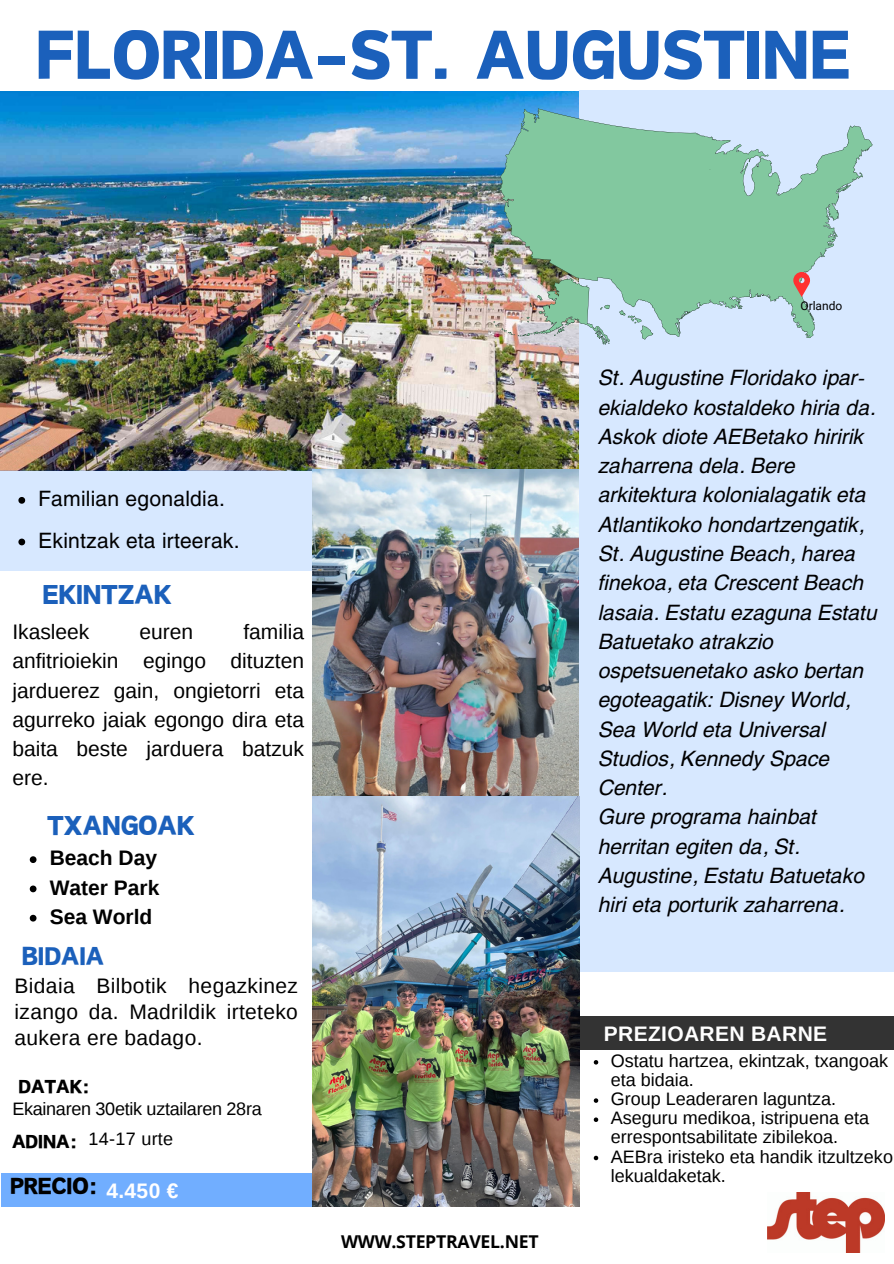
<style>
.page{position:relative;width:894px;height:1264px;background:#fff}
.page>*{position:absolute;margin:0;border:0;box-sizing:border-box;transform-origin:0 0}
.t1{font:81px "Canva Sweet Heart";color:#1b60bb}
.t2{font:31.95px "Canva Sweet Heart";color:#1b60bb}
.t3{font:30px "Canva Sweet Heart";color:#1b60bb}
.t4{font:27.45px "Canva Sweet Heart";color:#000}
.t5{font:22.5px "Canva Sweet Heart";color:#000}
.t6{font:italic 21px/29.2px "Helios";color:#000}
.t7{font:21px/29.2px "Liberation Sans";color:#000;text-align:justify}
.t8{font:21px "Helios";letter-spacing:.01em;color:#000}
.t9{font:700 21px "Liberation Sans";color:#000}
.t10{font:700 21px "Liberation Sans";letter-spacing:.015em;color:#fff}
.t11{font:18px/19.2px "Liberation Sans";color:#000}
.t12{font:700 17.7px "Open Sans";letter-spacing:-.015em;color:#000}
.t13{font:12px "Roboto";color:#000}
</style>
<div class="page">
<img style="left:0;top:91px;width:578px;height:379px">
<div style="left:578px;top:90px;width:315px;height:881px;background:#d7e8ff"></div>
<svg style="left:493px;top:108px;width:379px;height:237px;fill:#82c89f"></svg>
<svg style="left:793px;top:272px;width:16px;height:25px"></svg>
<div style="left:0;top:470px;width:312px;height:101px;background:#d7e8ff"></div>
<div style="left:2px;top:1173px;width:350px;height:33px;background:#71aeff"></div>
<img style="left:313px;top:469px;width:266px;height:737px">
<svg style="left:30px;top:856px;width:6px;height:7px"></svg>
<svg style="left:30px;top:885px;width:6px;height:7px"></svg>
<svg style="left:30px;top:914px;width:6px;height:7px"></svg>
<img style="left:767px;top:1192px;width:116px;height:60px">
<svg style="left:18px;top:497px;width:7px;height:6px"></svg>
<svg style="left:18px;top:538px;width:7px;height:7px"></svg>
<div style="left:580px;top:1016px;width:313px;height:33px;background:#333"></div>
<svg style="left:593px;top:1060px;width:5px;height:4px"></svg>
<svg style="left:593px;top:1098px;width:5px;height:4px"></svg>
<svg style="left:593px;top:1117px;width:5px;height:4px"></svg>
<svg style="left:593px;top:1155px;width:5px;height:5px"></svg>
<p class="t1" style="left:35px;top:17px;width:816px">FLORIDA-ST. AUGUSTINE</p>
<p class="t8" style="left:38px;top:485px;width:188px">Familian egonaldia.</p>
<p class="t8" style="left:38px;top:527px;width:203px">Ekintzak eta irteerak.</p>
<p class="t2" style="left:42px;top:579px;width:130px">EKINTZAK</p>
<h2 class="t7" style="left:12px;top:617px;width:78px">Ikasleek</h2>
<h2 class="t7" style="left:139px;top:617px;width:55px">euren</h2>
<h2 class="t7" style="left:12px;top:617px;width:293px;text-indent:231px">familia anfitrioiekin egingo dituzten jarduerez gain, ongietorri eta agurreko jaiak egongo dira eta baita beste jarduera batzuk ere.</h2>
<p class="t2" style="left:47px;top:810px;width:148px">TXANGOAK</p>
<p class="t9" style="left:50px;top:846px;width:109px">Beach Day</p>
<p class="t9" style="left:50px;top:875px;width:111px">Water Park</p>
<p class="t9" style="left:50px;top:904px;width:104px">Sea World</p>
<h4 class="t3" style="left:22px;top:941px;width:83px">BIDAIA</h4>
<p class="t7" style="left:15px;top:972px;width:285px;line-height:25.8px">Bidaia Bilbotik hegazkinez izango da. Madrildik irteteko aukera ere badago.</p>
<p class="t5" style="left:19px;top:1076px;width:73px">DATAK:</p>
<p class="t11" style="left:12px;top:1099px;width:251px">Ekainaren 30etik uztailaren 28ra</p>
<p class="t5" style="left:12px;top:1131px;width:68px">ADINA:</p>
<h5 class="t11" style="left:89px;top:1129px;width:86px">14-17 urte</h5>
<h2 class="t4" style="left:10px;top:1172px;width:90px">PRECIO:</h2>
<p class="t10" style="left:106px;top:1178px;width:74px">4.450 €</p>
<h2 class="t12" style="left:341px;top:1228px;width:199px">WWW.STEPTRAVEL.NET</h2>
<p class="t13" style="left:800px;top:299px;width:43px">Orlando</p>
<p class="t6" style="left:598px;top:363px;width:280px">St. Augustine Floridako ipar&shy;ekialdeko kostaldeko hiria da.<br>Askok diote AEBetako hiririk zaharrena dela. Bere arkitektura kolonialagatik eta<br>Atlantikoko hondartzengatik,<br>St. Augustine Beach, harea finekoa, eta Crescent Beach lasaia. Estatu ezaguna Estatu<br>Batuetako atrakzio ospetsuenetako asko bertan egoteagatik: Disney World,<br>Sea World eta Universal<br>Studios, Kennedy Space<br>Center.</p>
<p class="t6" style="left:598px;top:801px;width:268px">Gure programa hainbat herritan egiten da, St.<br>Augustine, Estatu Batuetako hiri eta porturik zaharrena.</p>
<p class="t10" style="left:603px;top:1021px;width:225px">PREZIOAREN BARNE</p>
<h5 class="t11" style="left:610px;top:1050px;width:278px">Ostatu hartzea, ekintzak, txangoak eta bidaia.</h5>
<p class="t11" style="left:610px;top:1089px;width:227px">Group Leaderaren laguntza.</p>
<h3 class="t11" style="left:610px;top:1108px;width:259px">Aseguru medikoa, istripuena eta errespontsabilitate zibilekoa.</h3>
<h6 class="t11" style="left:610px;top:1146px;width:283px">AEBra iristeko eta handik itzultzeko lekualdaketak.</h6>
</div>
